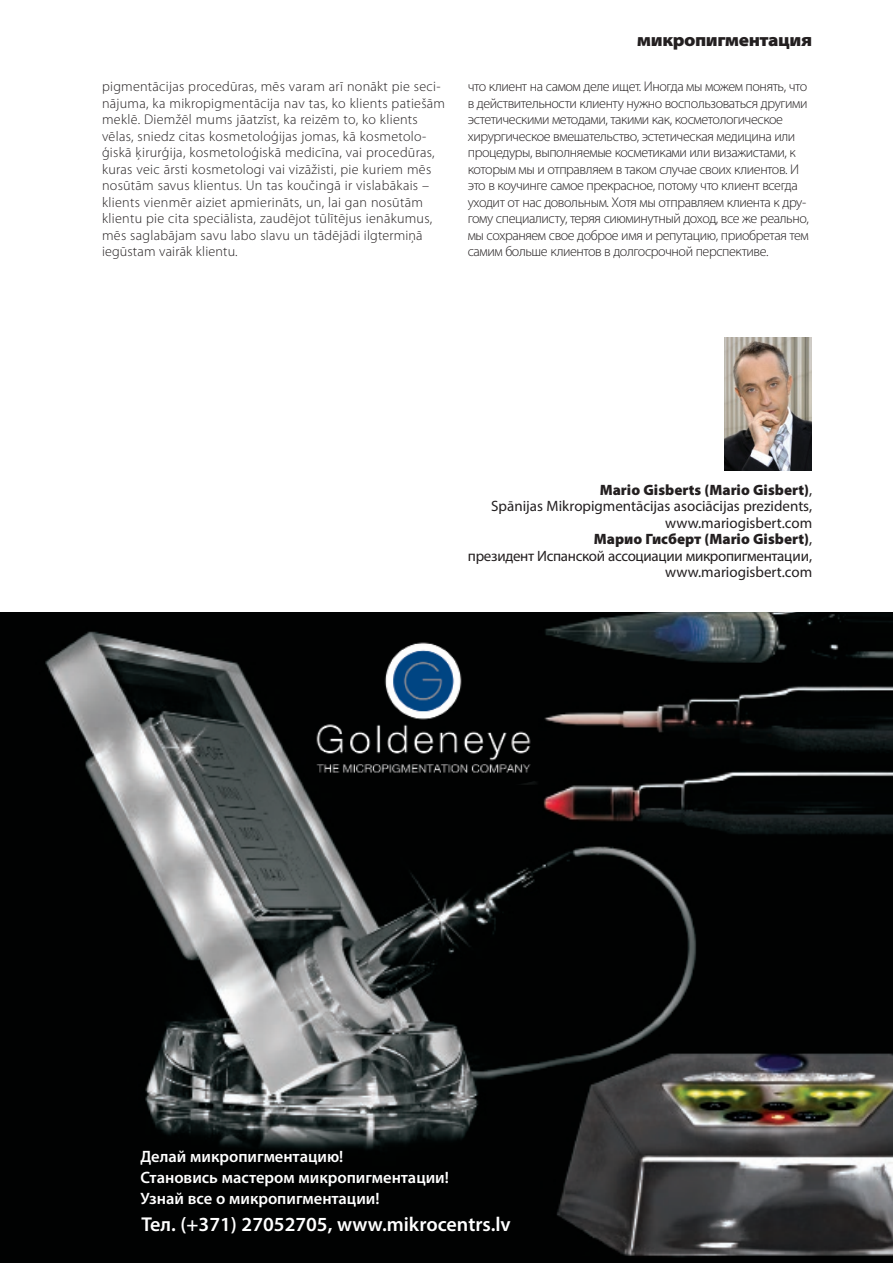
<style>
.page{position:relative;width:893px;height:1263px;background:#fff}
.page>*{position:absolute;margin:0;border:0;box-sizing:border-box;transform-origin:0 0}
.SMALL_Default_Text{font:600 20.1px "Myriad Pro";color:#fff}
.t1{font:900 semi-expanded 18px "Myriad Pro";letter-spacing:-.025em;color:#231f20}
.SMALL_Default_Text-2{font:600 16.5px "Myriad Pro";color:#fff}
.Avtor{font:15px "Myriad Pro";color:#231f20}
.Avtor-2{font:900 15px "Myriad Pro";color:#231f20}
.Avtor-3{font:15px "Myriad Pro";letter-spacing:-.02em;color:#231f20}
.SMALL_Default_Text-3{font:300 14.1px/16.5px "Myriad Pro";letter-spacing:-.015em;color:#231f20}
.SMALL_Default_Text-4{font:300 14.1px/16.5px "Myriad Pro";letter-spacing:.02em;color:#231f20}
.s1{font-weight:400}
</style>
<div class="page">
<img style="left:724px;top:338px;width:87px;height:132px">
<img style="left:0;top:613px;width:893px;height:650px">
<img style="left:309px;top:630px;width:229px;height:155px">
<p class="SMALL_Default_Text-4" style="left:102px;top:79px;width:345px">pigmentācijas procedūras, mēs varam arī nonākt pie seci&shy;nājuma, ka mikropigmentācija nav tas, ko klients patiešām meklē. Diemžēl mums jāatzīst, ka reizēm to, ko klients vēlas, sniedz citas kosmetoloģijas jomas, kā kosmetolo&shy;ģiskā ķirurģija, kosmetoloģiskā medicīna, vai procedūras, kuras veic ārsti kosmetologi vai vizāžisti, pie kuriem mēs nosūtām savus klientus. Un tas koučingā ir vislabākais – klients vienmēr aiziet apmierināts, un, lai gan nosūtām klientu pie cita speciālista, zaudējot tūlītējus ienākumus, mēs saglabājam savu labo slavu un tādējādi ilgtermiņā iegūstam vairāk klientu.</p>
<p class="t1" style="left:637px;top:30px;width:177px">микропигментация</p>
<p class="SMALL_Default_Text-3" style="left:468px;top:79px;width:343px">что клиент на самом деле ищет. Иногда мы можем понять, что в действительности клиенту нужно воспользоваться другими эстетическими методами, такими как, косметологическое хирургическое вмешательство, эстетическая медицина или процедуры, выполняемые косметиками или визажистами, к которым мы и отправляем в таком случае своих клиентов. И это в коучинге самое прекрасное, потому что клиент всегда уходит от нас довольным. Хотя мы отправляем клиента к дру&shy;гому специалисту, теряя сиюминутный доход, все же реально, мы сохраняем свое доброе имя и репутацию, приобретая тем самим больше клиентов в долгосрочной перспективе.</p>
<p class="Avtor-2" style="left:600px;top:480px;width:214px">Mario Gisberts (Mario Gisbert)<span class="s1">,</span></p>
<p class="Avtor" style="left:491px;top:497px;width:322px">Spānijas Mikropigmentācijas asociācijas prezidents,</p>
<p class="Avtor" style="left:665px;top:513px;width:148px">www.mariogisbert.com</p>
<p class="Avtor-2" style="left:594px;top:529px;width:220px">Марио Гисберт (Mario Gisbert)<span class="s1">,</span></p>
<p class="Avtor-3" style="left:468px;top:546px;width:346px">президент Испанской ассоциации микропигментации,</p>
<p class="Avtor" style="left:665px;top:563px;width:148px">www.mariogisbert.com</p>
<p class="SMALL_Default_Text-2" style="left:140px;top:1146px;width:204px">Делай микропигментацию!</p>
<p class="SMALL_Default_Text-2" style="left:140px;top:1167px;width:310px">Становись мастером микропигментации!</p>
<p class="SMALL_Default_Text-2" style="left:140px;top:1188px;width:241px">Узнай все о микропигментации!</p>
<p class="SMALL_Default_Text" style="left:141px;top:1212px;width:371px">Тел. (+371) 27052705, www.mikrocentrs.lv</p>
</div>
